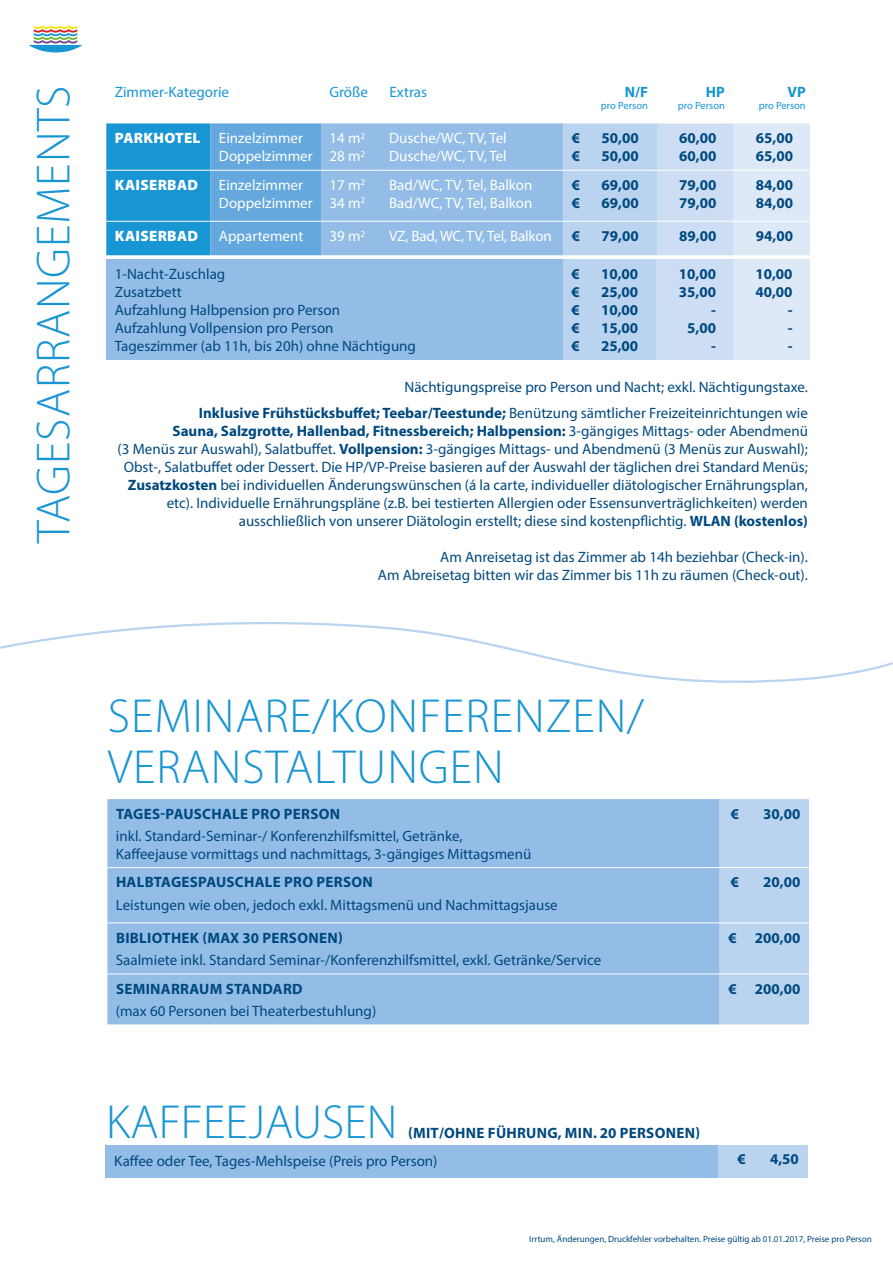
<style>
.page{position:relative;width:893px;height:1263px;background:#fff}
.page>*{position:absolute;margin:0;border:0;box-sizing:border-box;transform-origin:0 0}
.t1{font:300 48px/51px "Myriad Pro";letter-spacing:.02em;color:#1895d3}
.t2{font:300 48px "Myriad Pro";color:#1895d3}
.t3{font:15px/18px "Myriad Pro";color:#00497f;text-align:right}
.t4{font:700 15px/18px "Myriad Pro";letter-spacing:.02em;color:#00497f}
.t5{font:15px/18px "Myriad Pro";color:#fff}
.t6{font:15px "Myriad Pro";color:#1895d3}
.t7{font:900 15px "Myriad Pro";letter-spacing:.02em;color:#fff}
.t8{font:700 15px "Myriad Pro";color:#1895d3}
.t9{font:10.5px "Myriad Pro";color:#1895d3}
.t10{font:9px "Myriad Pro";color:#00497f}
.s1{font-weight:900}
.s2{font-weight:700}
</style>
<div class="page">
<svg style="left:29px;top:25px;width:53px;height:27px"></svg>
<svg style="left:0;top:622px;width:893px;height:61px"></svg>
<svg style="left:106px;top:123px;width:704px;height:132px;background:#8ebfe6"></svg>
<hr style="left:106px;top:170px;width:104px;height:1px;background:#fff">
<hr style="left:210px;top:170px;width:111px;height:1px;background:#fff">
<hr style="left:321px;top:170px;width:60px;height:1px;background:#fff">
<hr style="left:381px;top:170px;width:182px;height:1px;background:#fff">
<hr style="left:563px;top:170px;width:94px;height:1px;background:#fff">
<hr style="left:657px;top:170px;width:76px;height:1px;background:#fff">
<hr style="left:733px;top:170px;width:77px;height:1px;background:#fff">
<hr style="left:106px;top:221px;width:104px;height:1px;background:#fff">
<hr style="left:210px;top:221px;width:111px;height:1px;background:#fff">
<hr style="left:321px;top:221px;width:60px;height:1px;background:#fff">
<hr style="left:381px;top:221px;width:182px;height:1px;background:#fff">
<hr style="left:563px;top:221px;width:94px;height:1px;background:#fff">
<hr style="left:657px;top:221px;width:76px;height:1px;background:#fff">
<hr style="left:733px;top:221px;width:77px;height:1px;background:#fff">
<div style="left:106px;top:260px;width:457px;height:100px;background:#93bde6"></div>
<div style="left:563px;top:260px;width:94px;height:100px;background:#bad3ef"></div>
<div style="left:657px;top:260px;width:76px;height:100px;background:#cddef4"></div>
<div style="left:733px;top:260px;width:77px;height:100px;background:#dee9f8"></div>
<div style="left:107px;top:799px;width:613px;height:225px;background:#93bde6"></div>
<div style="left:720px;top:799px;width:89px;height:225px;background:#bad3ef"></div>
<hr style="left:107px;top:867px;width:613px;height:1px;background:#fff">
<hr style="left:720px;top:867px;width:89px;height:1px;background:#fff">
<hr style="left:107px;top:922px;width:613px;height:1px;background:#fff">
<hr style="left:720px;top:922px;width:89px;height:1px;background:#fff">
<hr style="left:107px;top:973px;width:613px;height:1px;background:#fff">
<hr style="left:720px;top:973px;width:89px;height:1px;background:#fff">
<div style="left:106px;top:1144px;width:612px;height:34px;background:#93bde6"></div>
<div style="left:718px;top:1144px;width:89px;height:34px;background:#bad3ef"></div>
<hr style="left:106px;top:1144px;width:612px;height:1px;background:#fff">
<hr style="left:718px;top:1144px;width:89px;height:1px;background:#fff">
<h1 class="t1" style="left:29px;top:543px;width:459px;rotate:-90deg">TAGESARRANGEMENTS</h1>
<p class="t6" style="left:115px;top:82px;width:116px">Zimmer-Kategorie</p>
<p class="t6" style="left:330px;top:82px;width:40px">Größe</p>
<p class="t6" style="left:390px;top:82px;width:39px">Extras</p>
<p class="t8" style="left:625px;top:82px;width:25px">N/F</p>
<p class="t9" style="left:601px;top:99px;width:49px">pro Person</p>
<p class="t5" style="left:219px;top:129px;width:95px;text-indent:-104px"><span class="s1">PARKHOTEL</span> Einzelzimmer<br>Doppelzimmer</p>
<p class="t5" style="left:330px;top:129px;width:37px">14 m<sup>2<br></sup>28 m<sup>2</sup></p>
<p class="t5" style="left:389px;top:129px;width:119px">Dusche/WC, TV, Tel<br>Dusche/WC, TV, Tel</p>
<p class="t4" style="left:572px;top:129px;width:10px">€</p>
<p class="t4" style="left:601px;top:129px;width:39px">50,00</p>
<p class="t4" style="left:572px;top:147px;width:10px">€</p>
<p class="t4" style="left:601px;top:147px;width:39px">50,00</p>
<p class="t7" style="left:115px;top:176px;width:85px">KAISERBAD</p>
<p class="t5" style="left:219px;top:176px;width:95px">Einzelzimmer<br>Doppelzimmer</p>
<p class="t5" style="left:330px;top:176px;width:37px">17 m<sup>2<br></sup>34 m<sup>2</sup></p>
<p class="t5" style="left:389px;top:176px;width:145px">Bad/WC, TV, Tel, Balkon<br>Bad/WC, TV, Tel, Balkon</p>
<p class="t4" style="left:572px;top:175px;width:10px">€</p>
<p class="t4" style="left:601px;top:175px;width:39px">69,00</p>
<p class="t4" style="left:572px;top:193px;width:10px">€</p>
<p class="t4" style="left:601px;top:193px;width:39px">69,00</p>
<p class="t8" style="left:706px;top:82px;width:21px">HP</p>
<p class="t9" style="left:678px;top:99px;width:49px">pro Person</p>
<p class="t8" style="left:787px;top:82px;width:20px">VP</p>
<p class="t9" style="left:759px;top:99px;width:49px">pro Person</p>
<p class="t4" style="left:679px;top:129px;width:39px">60,00<br>60,00</p>
<p class="t4" style="left:756px;top:129px;width:39px">65,00<br>65,00</p>
<p class="t4" style="left:679px;top:175px;width:39px">79,00<br>79,00</p>
<p class="t4" style="left:756px;top:175px;width:39px">84,00<br>84,00</p>
<p class="t7" style="left:115px;top:227px;width:85px">KAISERBAD</p>
<p class="t5" style="left:219px;top:227px;width:86px">Appartement</p>
<p class="t5" style="left:330px;top:227px;width:37px">39 m<sup>2</sup></p>
<p class="t5" style="left:389px;top:227px;width:164px">VZ, Bad, WC, TV, Tel, Balkon</p>
<p class="t4" style="left:572px;top:226px;width:10px">€</p>
<p class="t4" style="left:601px;top:226px;width:39px">79,00</p>
<p class="t4" style="left:679px;top:226px;width:39px">89,00</p>
<p class="t4" style="left:756px;top:226px;width:39px">94,00</p>
<p class="t3" style="left:115px;top:265px;width:303px;text-align:left">1-Nacht-Zuschlag<br>Zusatzbett<br>Aufzahlung Halbpension pro Person<br>Aufzahlung Vollpension pro Person<br>Tageszimmer (ab 11h, bis 20h) ohne Nächtigung</p>
<p class="t4" style="left:571px;top:265px;width:10px">€</p>
<p class="t4" style="left:601px;top:265px;width:39px">10,00</p>
<p class="t4" style="left:571px;top:283px;width:10px">€</p>
<p class="t4" style="left:601px;top:283px;width:39px">25,00</p>
<p class="t4" style="left:571px;top:301px;width:10px">€</p>
<p class="t4" style="left:601px;top:301px;width:39px">10,00</p>
<p class="t4" style="left:571px;top:319px;width:10px">€</p>
<p class="t4" style="left:601px;top:319px;width:39px">15,00</p>
<p class="t4" style="left:571px;top:337px;width:10px">€</p>
<p class="t4" style="left:601px;top:337px;width:39px">25,00</p>
<p class="t4" style="left:679px;top:265px;width:39px;text-align:right">10,00<br>35,00 -<br>5,00 -</p>
<p class="t4" style="left:755px;top:265px;width:39px;text-align:right">10,00<br>40,00 -<br>-<br>-</p>
<p class="t3" style="left:199px;top:373px;width:611px;line-height:26.5px">Nächtigungspreise pro Person und Nacht; exkl. Nächtigungstaxe.<br><span class="s2">Inklusive Frühstücksbuffet; Teebar/Teestunde;</span> Benützung sämtlicher Freizeiteinrichtungen wie</p>
<p class="t3" style="left:118px;top:422px;width:692px"><span class="s2">Sauna, Salzgrotte, Hallenbad, Fitnessbereich; Halbpension:</span> 3-gängiges Mittags- oder Abendmenü<br>(3 Menüs zur Auswahl), Salatbuffet. <span class="s2">Vollpension:</span> 3-gängiges Mittags- und Abendmenü (3 Menüs zur Auswahl); Obst-, Salatbuffet oder Dessert. Die HP/VP-Preise basieren auf der Auswahl der täglichen drei Standard Menüs; <span class="s2">Zusatzkosten</span> bei individuellen Änderungswünschen (á la carte, individueller diätologischer Ernährungsplan, etc). Individuelle Ernährungspläne (z.B. bei testierten Allergien oder Essensunverträglichkeiten) werden ausschließlich von unserer Diätologin erstellt; diese sind kostenpflichtig. <span class="s2">WLAN (kostenlos)</span></p>
<p class="t3" style="left:378px;top:548px;width:431px">Am Anreisetag ist das Zimmer ab 14h beziehbar (Check-in).<br>Am Abreisetag bitten wir das Zimmer bis 11h zu räumen (Check-out).</p>
<h1 class="t1" style="left:108px;top:691px;width:537px">SEMINARE/KONFERENZEN/<br>VERANSTALTUNGEN</h1>
<p class="t4" style="left:116px;top:804px;width:226px">TAGES-PAUSCHALE PRO PERSON</p>
<p class="t3" style="left:116px;top:827px;width:417px;text-align:left">inkl. Standard-Seminar-/ Konferenzhilfsmittel, Getränke,<br>Kaffeejause vormittags und nachmittags, 3-gängiges Mittagsmenü</p>
<p class="t4" style="left:731px;top:804px;width:10px">€</p>
<p class="t4" style="left:763px;top:804px;width:39px">30,00</p>
<p class="t4" style="left:116px;top:873px;width:258px">HALBTAGESPAUSCHALE PRO PERSON</p>
<p class="t3" style="left:116px;top:895px;width:443px">Leistungen wie oben, jedoch exkl. Mittagsmenü und Nachmittagsjause</p>
<p class="t4" style="left:731px;top:873px;width:10px">€</p>
<p class="t4" style="left:763px;top:873px;width:39px">20,00</p>
<p class="t4" style="left:116px;top:928px;width:228px">BIBLIOTHEK (MAX 30 PERSONEN)</p>
<p class="t3" style="left:116px;top:950px;width:487px">Saalmiete inkl. Standard Seminar-/Konferenzhilfsmittel, exkl. Getränke/Service</p>
<p class="t4" style="left:728px;top:928px;width:74px">€ 200,00</p>
<p class="t4" style="left:116px;top:979px;width:188px">SEMINARRAUM STANDARD</p>
<p class="t3" style="left:116px;top:1002px;width:262px">(max 60 Personen bei Theaterbestuhlung)</p>
<p class="t4" style="left:728px;top:979px;width:74px">€ 200,00</p>
<h1 class="t2" style="left:106px;top:1095px;width:293px">KAFFEEJAUSEN</h1>
<p class="t4" style="left:408px;top:1123px;width:293px">(MIT/OHNE FÜHRUNG, MIN. 20 PERSONEN)</p>
<p class="t3" style="left:114px;top:1152px;width:325px">Kaffee oder Tee, Tages-Mehlspeise (Preis pro Person)</p>
<p class="t4" style="left:737px;top:1150px;width:10px">€</p>
<p class="t4" style="left:770px;top:1150px;width:30px">4,50</p>
<p class="t10" style="left:529px;top:1233px;width:344px">Irrtum, Änderungen, Druckfehler vorbehalten. Preise gültig ab 01.01.2017, Preise pro Person</p>
</div>
